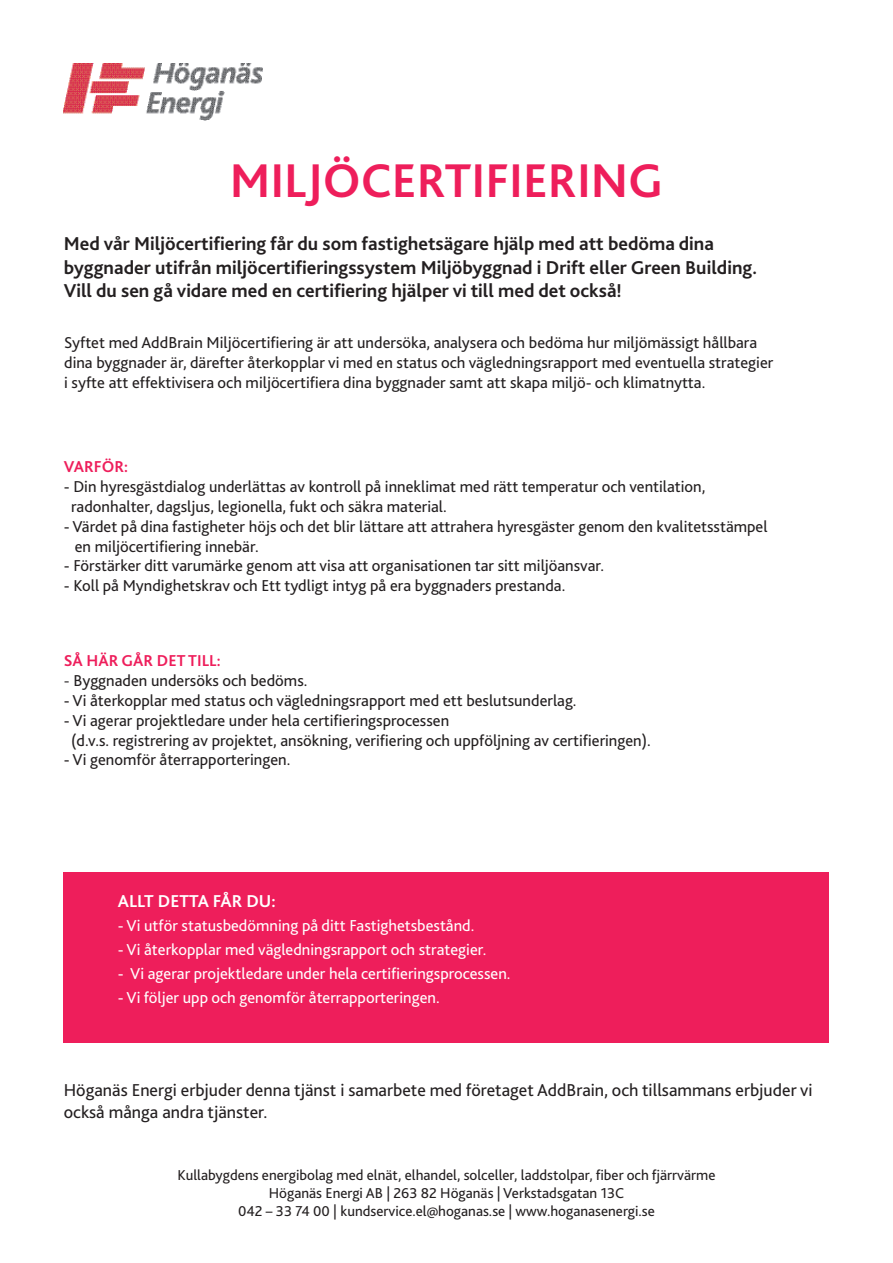
<style>
.page{position:relative;width:893px;height:1263px;background:#fff}
.page>*{position:absolute;margin:0;border:0;box-sizing:border-box;transform-origin:0 0}
.t1{font:700 49.5px "Bliss 2";color:#ee1e5b}
.t2{font:700 19.5px/23.4px "Bliss 2";color:#231f20}
.t3{font:18px/21.6px "Bliss 2";color:#231f20}
.t4{font:700 18px "Bliss 2";color:#fff}
.t5{font:16.5px/19.8px "Bliss 2";color:#231f20}
.t6{font:16.5px "Bliss 2";color:#fff}
.t7{font:700 16.5px "Bliss 2";color:#ee1e5b}
.t8{font:15px/18px "Bliss 2";color:#231f20;text-align:center}
.s1{font-weight:300}
</style>
<div class="page">
<img style="left:64px;top:64px;width:198px;height:57px">
<div style="left:64px;top:872px;width:765px;height:170px;background:#ee1e5b"></div>
<h1 class="t1" style="left:230px;top:150px;width:435px">MILJÖCERTIFIERING</h1>
<p class="t2" style="left:64px;top:232px;width:695px">Med vår Miljöcertifiering får du som fastighetsägare hjälp med att bedöma dina byggnader utifrån miljöcertifieringssystem Miljöbyggnad i Drift eller Green Building.<br>Vill du sen gå vidare med en certifiering hjälper vi till med det också!</p>
<p class="t5" style="left:64px;top:333px;width:711px">Syftet med AddBrain Miljöcertifiering är att undersöka, analysera och bedöma hur miljömässigt hållbara dina byggnader är, därefter återkopplar vi med en status och vägledningsrapport med eventuella strategier i syfte att effektivisera och miljöcertifiera dina byggnader samt att skapa miljö- och klimatnytta.</p>
<p class="t7" style="left:64px;top:457px;width:66px">VARFÖR:</p>
<p class="t5" style="left:71px;top:477px;width:636px;text-indent:-7px">- Din hyresgästdialog underlättas av kontroll på inneklimat med rätt temperatur och ventilation, radonhalter, dagsljus, legionella, fukt och säkra material.</p>
<p class="t5" style="left:75px;top:516px;width:694px;text-indent:-11px">- Värdet på dina fastigheter höjs och det blir lättare att attrahera hyresgäster genom den kvalitetsstämpel en miljöcertifiering innebär.</p>
<p class="t5" style="left:64px;top:556px;width:542px">- Förstärker ditt varumärke genom att visa att organisationen tar sitt miljöansvar.</p>
<p class="t5" style="left:64px;top:576px;width:503px">- Koll på Myndighetskrav och Ett tydligt intyg på era byggnaders prestanda.</p>
<p class="t7" style="left:64px;top:651px;width:159px">SÅ HÄR GÅR DET TILL:</p>
<p class="t5" style="left:64px;top:671px;width:245px"><span class="s1">-</span> Byggnaden undersöks och bedöms.</p>
<p class="t5" style="left:64px;top:690px;width:514px">- Vi återkopplar med status och vägledningsrapport med ett beslutsunderlag.</p>
<p class="t5" style="left:71px;top:710px;width:581px;text-indent:-7px">- Vi agerar projektledare under hela certifieringsprocessen<br>(d.v.s. registrering av projektet, ansökning, verifiering och uppföljning av certifieringen).</p>
<p class="t5" style="left:64px;top:750px;width:228px">- Vi genomför återrapporteringen.</p>
<p class="t4" style="left:118px;top:890px;width:159px">ALLT DETTA FÅR DU:</p>
<p class="t6" style="left:118px;top:915px;width:358px">- Vi utför statusbedömning på ditt Fastighetsbestånd.</p>
<p class="t6" style="left:118px;top:939px;width:370px">- Vi återkopplar med vägledningsrapport och strategier.</p>
<p class="t6" style="left:118px;top:963px;width:394px">- Vi agerar projektledare under hela certifieringsprocessen.</p>
<p class="t6" style="left:118px;top:987px;width:323px">- Vi följer upp och genomför återrapporteringen.</p>
<p class="t3" style="left:64px;top:1079px;width:750px">Höganäs Energi erbjuder denna tjänst i samarbete med företaget AddBrain, och tillsammans erbjuder vi också många andra tjänster.</p>
<p class="t8" style="left:177px;top:1166px;width:540px">Kullabygdens energibolag med elnät, elhandel, solceller, laddstolpar, fiber och fjärrvärme<br>Höganäs Energi AB | 263 82 Höganäs | Verkstadsgatan 13C<br>042 – 33 74 00 | kundservice.el@hoganas.se | www.hoganasenergi.se</p>
</div>
